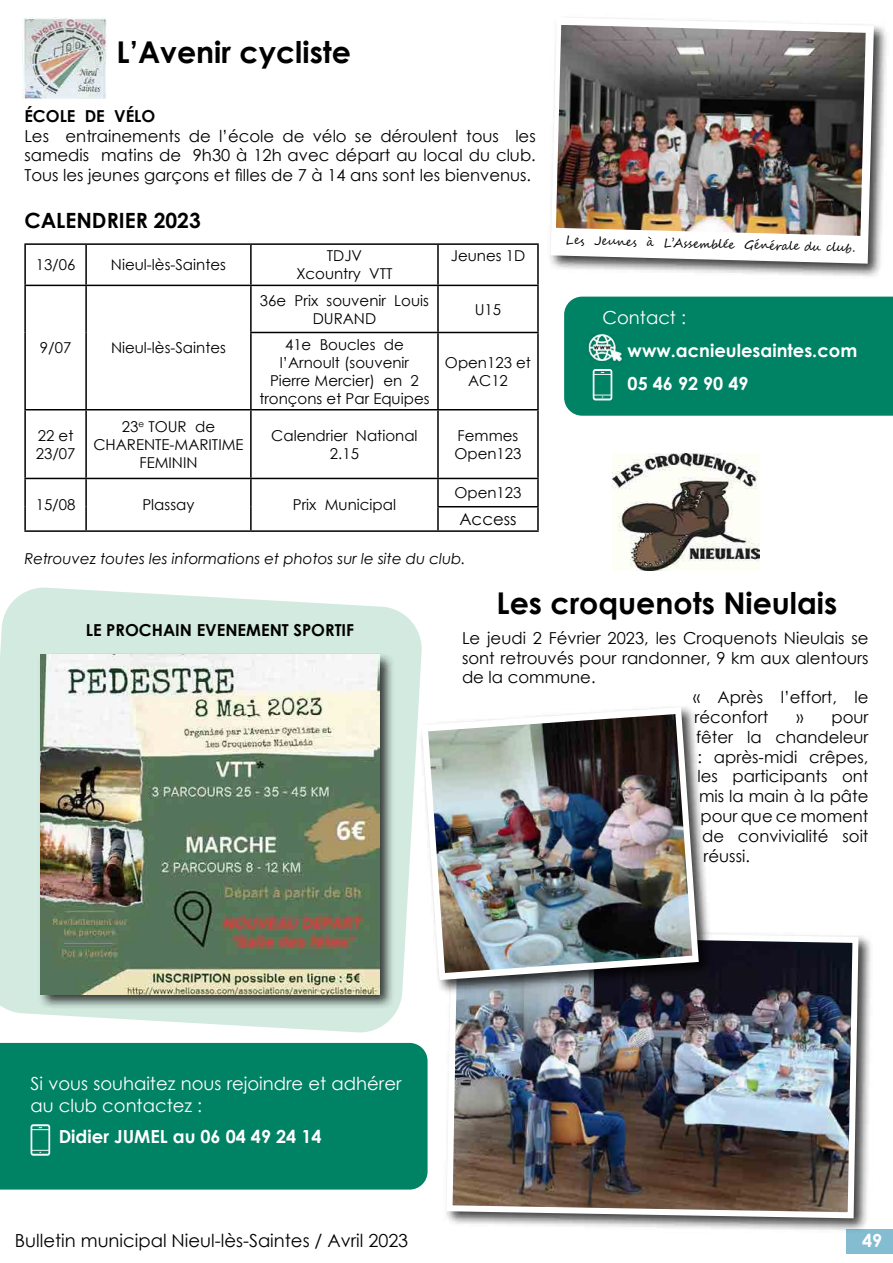
<style>
.page{position:relative;width:893px;height:1263px;background:#fff}
.page>*{position:absolute;margin:0;border:0;box-sizing:border-box;transform-origin:0 0}
.t1{font:700 30px "Century Gothic";color:#000}
.t2{font:700 21px "Century Gothic";color:#000}
.t3{font:18px/21.6px "Century Gothic";color:#fff}
.t4{font:700 18px/33px "Century Gothic";color:#fff}
.t5{font:18px "Century Gothic";color:#000}
.t6{font:16.5px/19.8px "Century Gothic";color:#000;text-align:justify}
.t7{font:700 16.5px "Century Gothic";color:#000}
.t8{font:15px/18px "Century Gothic";color:#000;text-align:center}
.t9{font:italic 15px "Century Gothic";color:#000}
.t10{font:12px "Segoe Script";color:#000}
</style>
<div class="page">
<svg style="left:0;top:587px;width:422px;height:446px;fill:#d2eadf"></svg>
<div style="left:564px;top:297px;width:329px;height:119px;background:#008264"></div>
<img style="left:586px;top:330px;width:37px;height:39px">
<img style="left:23px;top:18px;width:84px;height:80px">
<hr style="left:24px;top:243px;width:62px;height:2px;background:#000">
<hr style="left:24px;top:245px;width:2px;height:40px;background:#000">
<hr style="left:86px;top:243px;width:165px;height:2px;background:#000">
<hr style="left:85px;top:245px;width:2px;height:40px;background:#000">
<hr style="left:251px;top:243px;width:187px;height:2px;background:#000">
<hr style="left:250px;top:245px;width:2px;height:40px;background:#000">
<hr style="left:438px;top:243px;width:101px;height:2px;background:#000">
<hr style="left:437px;top:245px;width:2px;height:40px;background:#000">
<hr style="left:537px;top:245px;width:2px;height:40px;background:#000">
<hr style="left:24px;top:285px;width:62px;height:1px;background:#000">
<hr style="left:24px;top:286px;width:2px;height:46px;background:#000">
<hr style="left:86px;top:285px;width:165px;height:1px;background:#000">
<hr style="left:85px;top:286px;width:2px;height:46px;background:#000">
<hr style="left:251px;top:285px;width:187px;height:1px;background:#000">
<hr style="left:250px;top:286px;width:2px;height:46px;background:#000">
<hr style="left:438px;top:285px;width:101px;height:1px;background:#000">
<hr style="left:437px;top:286px;width:2px;height:46px;background:#000">
<hr style="left:537px;top:286px;width:2px;height:46px;background:#000">
<hr style="left:24px;top:332px;width:2px;height:77px;background:#000">
<hr style="left:85px;top:332px;width:2px;height:77px;background:#000">
<hr style="left:250px;top:332px;width:188px;height:1px;background:#000">
<hr style="left:250px;top:333px;width:2px;height:76px;background:#000">
<hr style="left:438px;top:332px;width:101px;height:1px;background:#000">
<hr style="left:437px;top:333px;width:2px;height:76px;background:#000">
<hr style="left:537px;top:333px;width:2px;height:76px;background:#000">
<hr style="left:24px;top:409px;width:62px;height:1px;background:#000">
<hr style="left:24px;top:410px;width:2px;height:68px;background:#000">
<hr style="left:86px;top:409px;width:165px;height:1px;background:#000">
<hr style="left:85px;top:410px;width:2px;height:68px;background:#000">
<hr style="left:251px;top:409px;width:187px;height:1px;background:#000">
<hr style="left:250px;top:410px;width:2px;height:68px;background:#000">
<hr style="left:438px;top:409px;width:101px;height:1px;background:#000">
<hr style="left:437px;top:410px;width:2px;height:68px;background:#000">
<hr style="left:537px;top:410px;width:2px;height:68px;background:#000">
<hr style="left:24px;top:478px;width:62px;height:1px;background:#000">
<hr style="left:24px;top:479px;width:2px;height:28px;background:#000">
<hr style="left:86px;top:478px;width:165px;height:1px;background:#000">
<hr style="left:85px;top:479px;width:2px;height:28px;background:#000">
<hr style="left:251px;top:478px;width:187px;height:1px;background:#000">
<hr style="left:250px;top:479px;width:2px;height:28px;background:#000">
<hr style="left:438px;top:478px;width:101px;height:1px;background:#000">
<hr style="left:437px;top:479px;width:2px;height:27px;background:#000">
<hr style="left:537px;top:479px;width:2px;height:27px;background:#000">
<hr style="left:24px;top:507px;width:2px;height:23px;background:#000">
<hr style="left:85px;top:507px;width:2px;height:23px;background:#000">
<hr style="left:250px;top:507px;width:2px;height:23px;background:#000">
<hr style="left:437px;top:506px;width:102px;height:1px;background:#000">
<hr style="left:437px;top:507px;width:2px;height:23px;background:#000">
<hr style="left:537px;top:507px;width:2px;height:23px;background:#000">
<hr style="left:24px;top:530px;width:62px;height:2px;background:#000">
<hr style="left:86px;top:530px;width:165px;height:2px;background:#000">
<hr style="left:251px;top:530px;width:187px;height:2px;background:#000">
<hr style="left:438px;top:530px;width:101px;height:2px;background:#000">
<div style="left:846px;top:1229px;width:47px;height:24px;background:#84bcd2"></div>
<div style="left:37px;top:651px;width:358px;height:358px;background:#000;opacity:.75"></div>
<img style="left:40px;top:655px;width:339px;height:339px">
<div style="left:547px;top:14px;width:342px;height:265px;background:#000;opacity:.75"></div>
<img style="left:550px;top:17px;width:325px;height:247px">
<div style="left:443px;top:927px;width:431px;height:306px;background:#000;opacity:.75"></div>
<img style="left:443px;top:927px;width:418px;height:294px">
<img style="left:612px;top:453px;width:147px;height:117px">
<div style="left:419px;top:704px;width:294px;height:291px;background:#000;opacity:.75"></div>
<img style="left:418px;top:704px;width:284px;height:279px">
<div style="left:0;top:1043px;width:428px;height:146px;background:#008264"></div>
<svg style="left:31px;top:1124px;width:19px;height:32px"></svg>
<h1 class="t1" style="left:116px;top:29px;width:236px">L’Avenir cycliste</h1>
<p class="t7" style="left:24px;top:103px;width:133px">ÉCOLE DE VÉLO</p>
<p class="t6" style="left:24px;top:125px;width:513px">Les entrainements de l’école de vélo se déroulent tous les samedis matins de 9h30 à 12h avec départ au local du club.<br>Tous les jeunes garçons et filles de 7 à 14 ans sont les bienvenus.</p>
<p class="t2" style="left:24px;top:205px;width:178px">CALENDRIER 2023</p>
<p class="t8" style="left:36px;top:256px;width:41px">13/06</p>
<p class="t8" style="left:111px;top:256px;width:117px">Nieul-lès-Saintes</p>
<p class="t8" style="left:296px;top:247px;width:98px">TDJV<br>Xcountry VTT</p>
<p class="t8" style="left:451px;top:247px;width:76px">Jeunes 1D</p>
<p class="t8" style="left:40px;top:339px;width:33px">9/07</p>
<p class="t8" style="left:111px;top:339px;width:117px">Nieul-lès-Saintes</p>
<p class="t8" style="left:260px;top:291px;width:171px">36e Prix souvenir Louis<br>DURAND</p>
<p class="t8" style="left:475px;top:300px;width:28px">U15</p>
<p class="t8" style="left:259px;top:335px;width:172px">41e Boucles de l’Arnoult (souvenir<br>Pierre Mercier) en 2 tronçons et Par Equipes</p>
<p class="t8" style="left:445px;top:353px;width:88px">Open123 et<br>AC12</p>
<p class="t8" style="left:36px;top:426px;width:41px;text-align:left">22 et<br>23/07</p>
<p class="t8" style="left:93px;top:417px;width:152px">23<sup>e</sup> TOUR de<br>CHARENTE-MARITIME<br>FEMININ</p>
<p class="t8" style="left:271px;top:426px;width:148px">Calendrier National<br>2.15</p>
<p class="t8" style="left:454px;top:426px;width:69px;text-align:left">Femmes<br>Open123</p>
<p class="t8" style="left:36px;top:496px;width:41px">15/08</p>
<p class="t8" style="left:142px;top:496px;width:54px">Plassay</p>
<p class="t8" style="left:293px;top:496px;width:105px">Prix Municipal</p>
<p class="t8" style="left:454px;top:484px;width:69px">Open123</p>
<p class="t6" style="left:459px;top:509px;width:59px">Access</p>
<p class="t9" style="left:24px;top:548px;width:443px">Retrouvez toutes les informations et photos sur le site du club.</p>
<p class="t10" style="left:566px;top:232px;width:291px;rotate:1deg">Les Jeunes à L’Ass emblée Générale du club.</p>
<p class="t3" style="left:602px;top:307px;width:85px">Contact :</p>
<p class="t4" style="left:628px;top:333px;width:231px">www.acnieulesaintes.com<br>05 46 92 90 49</p>
<p class="t7" style="left:86px;top:618px;width:270px">LE PROCHAIN EVENEMENT SPORTIF</p>
<h1 class="t1" style="left:496px;top:580px;width:342px">Les croquenots Nieulais</h1>
<p class="t6" style="left:462px;top:628px;width:408px">Le jeudi 2 Février 2023, les Croquenots Nieulais se</p>
<p class="t6" style="left:462px;top:647px;width:408px">sont retrouvés pour randonner, 9 km aux alentours</p>
<p class="t6" style="left:462px;top:667px;width:135px">de la commune.</p>
<p class="t6" style="left:693px;top:687px;width:177px">« Après l’effort, le</p>
<p class="t6" style="left:694px;top:707px;width:75px">réconfort</p>
<p class="t6" style="left:796px;top:707px;width:74px">» pour</p>
<p class="t6" style="left:696px;top:727px;width:174px">fêter la chandeleur</p>
<p class="t6" style="left:697px;top:746px;width:173px">: après-midi crêpes,</p>
<p class="t6" style="left:697px;top:766px;width:173px">les participants ont</p>
<p class="t6" style="left:699px;top:786px;width:171px">mis la main à la pâte</p>
<p class="t6" style="left:700px;top:806px;width:170px">pour que ce moment</p>
<p class="t6" style="left:702px;top:826px;width:168px">de convivialité soit</p>
<p class="t6" style="left:703px;top:845px;width:48px">réussi.</p>
<p class="t3" style="left:31px;top:1072px;width:372px">Si vous souhaitez nous rejoindre et adhérer au club contactez :</p>
<p class="t4" style="left:59px;top:1119px;width:264px">Didier JUMEL au 06 04 49 24 14</p>
<p class="t5" style="left:15px;top:1228px;width:395px">Bulletin municipal Nieul-lès-Saintes / Avril 2023</p>
<p class="t4" style="left:862px;top:1223px;width:22px">49</p>
</div>
